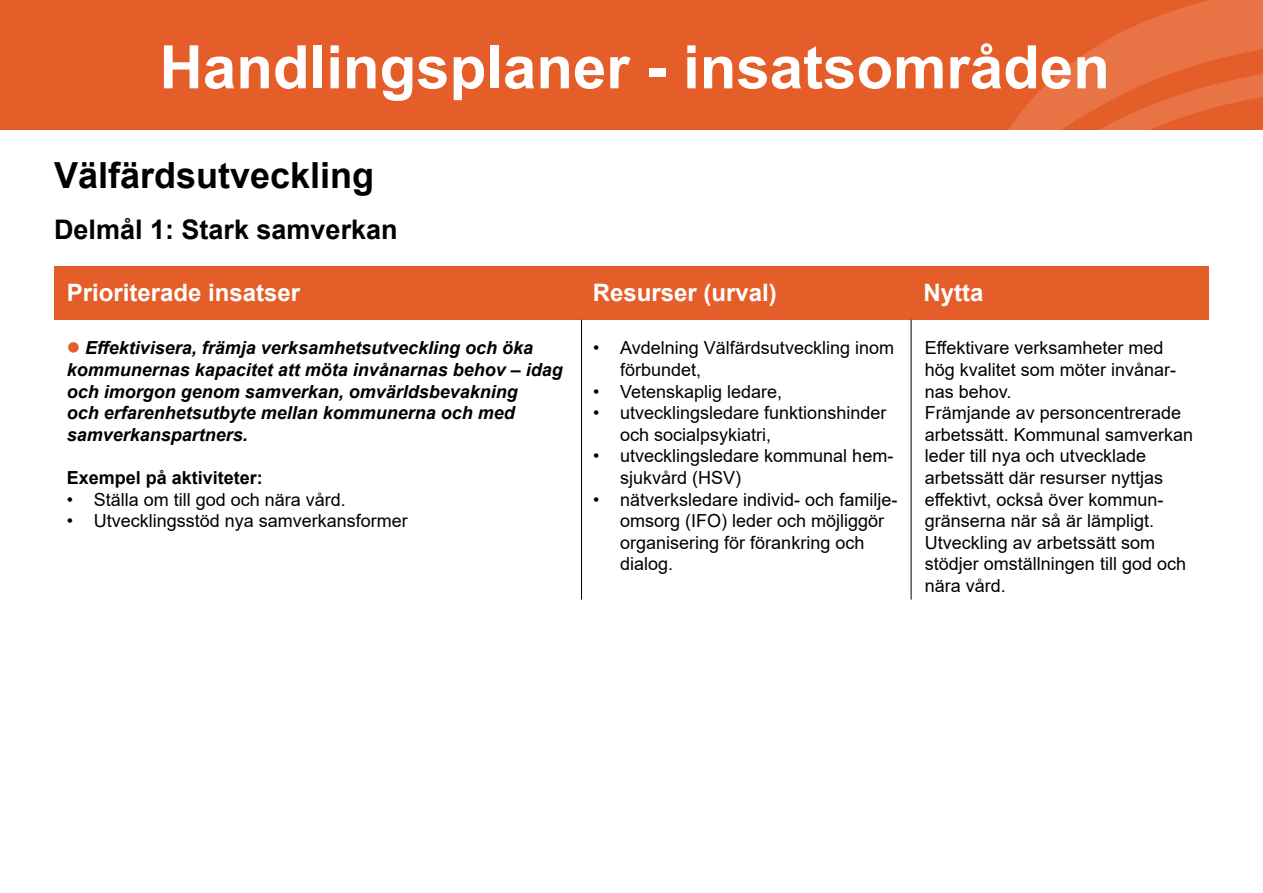
<style>
.page{position:relative;width:1263px;height:893px;background:#fff}
.page>*{position:absolute;margin:0;border:0;box-sizing:border-box;transform-origin:0 0}
.t1{font:700 60px "Arial";color:#fff}
.t2{font:700 36px "Arial";color:#000}
.t3{font:700 27px "Arial";color:#000}
.t4{font:700 24px "Arial";color:#fff}
.t5{font:18px/21.6px "Arial";color:#000}
.t6{font:italic 700 18px/21.6px "Arial";color:#000}
.t7{font:700 18px "Arial";color:#000}
.s1{color:#e55d28}
</style>
<div class="page">
<div style="left:0;top:0;width:1263px;height:130px;background:#e55d28"></div>
<svg style="left:910px;top:0;width:353px;height:390px"></svg>
<div style="left:54px;top:266px;width:1155px;height:54px;background:#e55d28"></div>
<hr style="left:581px;top:320px;width:1px;height:280px;background:#000">
<hr style="left:911px;top:320px;width:1px;height:280px;background:#000">
<h1 class="t1" style="left:160px;top:25px;width:952px">Handlingsplaner - insatsområden</h1>
<h2 class="t2" style="left:54px;top:150px;width:322px">Välfärdsutveckling</h2>
<h3 class="t3" style="left:54px;top:211px;width:345px">Delmål 1: Stark samverkan</h3>
<h3 class="t4" style="left:67px;top:276px;width:235px">Prioriterade insatser</h3>
<h3 class="t4" style="left:593px;top:276px;width:186px">Resurser (urval)</h3>
<h3 class="t4" style="left:923px;top:276px;width:61px">Nytta</h3>
<p class="t6" style="left:67px;top:338px;width:498px"><span class="s1">●</span> Effektivisera, främja verksamhetsutveckling och öka kommunernas kapacitet att möta invånarnas behov – idag och imorgon genom samverkan, omvärldsbevakning<br>och erfarenhetsutbyte mellan kommunerna och med samverkanspartners.</p>
<p class="t7" style="left:67px;top:465px;width:198px">Exempel på aktiviteter:</p>
<p class="t5" style="left:67px;top:488px;width:281px">• Ställa om till god och nära vård.</p>
<p class="t5" style="left:67px;top:510px;width:343px">• Utvecklingsstöd nya samverkansformer</p>
<p class="t5" style="left:620px;top:337px;width:275px;text-indent:-27px">• Avdelning Välfärdsutveckling inom förbundet,</p>
<p class="t5" style="left:593px;top:380px;width:191px">• Vetenskaplig ledare,</p>
<p class="t5" style="left:620px;top:402px;width:268px;text-indent:-27px">• utvecklingsledare funktionshinder och socialpsykiatri,</p>
<p class="t5" style="left:620px;top:445px;width:275px;text-indent:-27px">• utvecklingsledare kommunal hem&shy;sjukvård (HSV)</p>
<p class="t5" style="left:620px;top:488px;width:277px;text-indent:-27px">• nätverksledare individ- och familje&shy;omsorg (IFO) leder och möjliggör organisering för förankring och dialog.</p>
<p class="t5" style="left:925px;top:337px;width:270px">Effektivare verksamheter med hög kvalitet som möter invånar&shy;nas behov.<br>Främjande av personcentrerade arbetssätt. Kommunal samverkan leder till nya och utvecklade arbetssätt där resurser nyttjas effektivt, också över kommun&shy;gränserna när så är lämpligt.<br>Utveckling av arbetssätt som stödjer omställningen till god och nära vård.</p>
</div>
